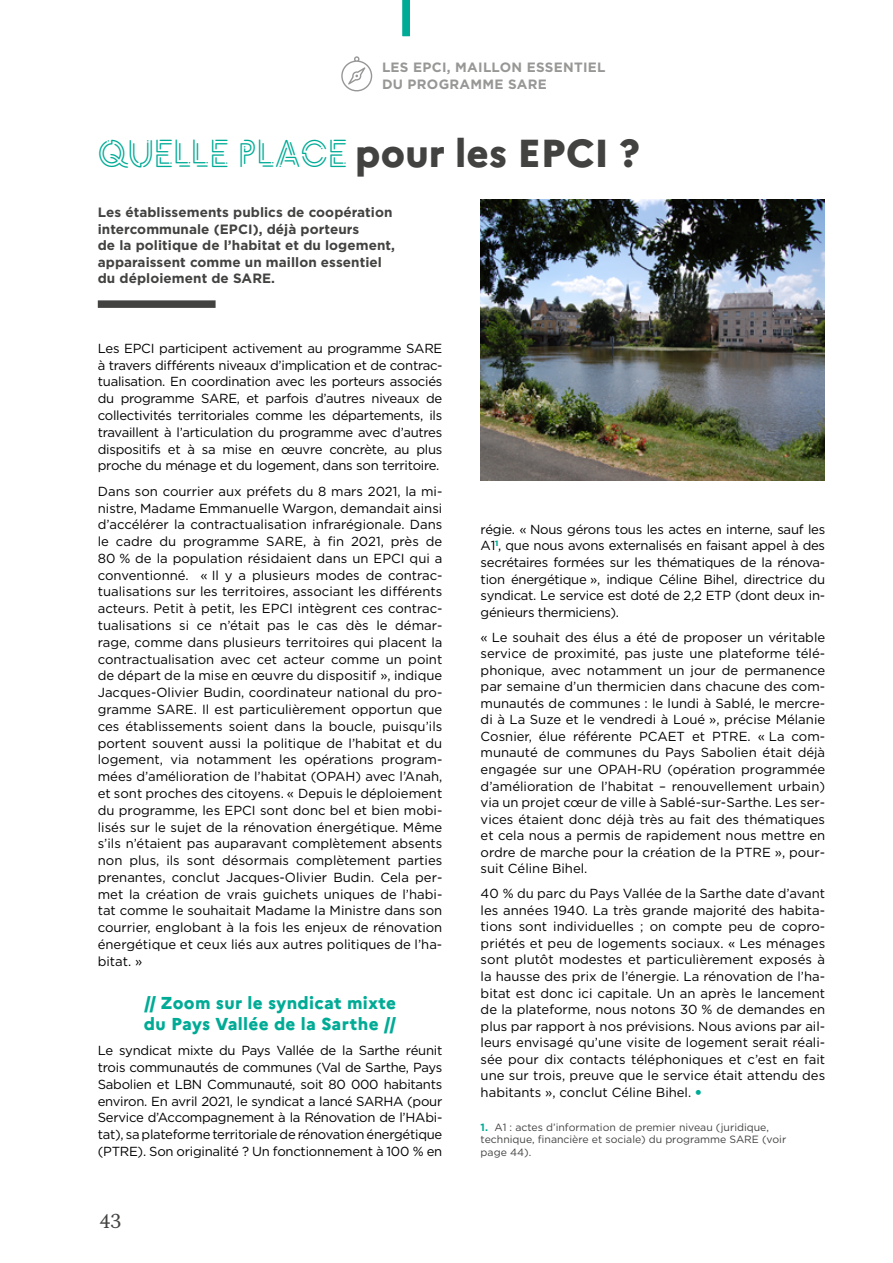
<style>
.page{position:relative;width:893px;height:1263px;background:#fff}
.page>*{position:absolute;margin:0;border:0;box-sizing:border-box;transform-origin:0 0}
.t1{font:800 39px "Marianne";color:#424241}
.t2{font:21px "Spectral";color:#424241}
.t3{font:800 17.25px/21.3px "Marianne";letter-spacing:.02em;color:#00ab96}
.t4{font:700 13.5px/16.5px "Gotham";letter-spacing:.005em;color:#424241}
.t5{font:700 13.5px/16.5px "Gotham";letter-spacing:.02em;color:#979796}
.t6{font:13.2px/16.8px "Gotham";letter-spacing:-.02em;color:#000;text-align:justify}
.t7{font:10.5px/12.6px "Gotham";color:#424241}
.s1{font-family:"Potra";font-weight:400;color:#00ab96}
.s2{font-weight:900;color:#00ab96}
.s3{font-weight:700;color:#00ab96}
</style>
<div class="page">
<div style="left:98px;top:300px;width:118px;height:8px;background:#424241"></div>
<svg style="left:341px;top:56px;width:31px;height:35px"></svg>
<div style="left:402px;top:0;width:8px;height:36px;background:#00ab96"></div>
<img style="left:480px;top:200px;width:345px;height:280px">
<p class="t5" style="left:382px;top:59px;width:225px">LES EPCI, MAILLON ESSENTIEL<br>DU PROGRAMME SARE</p>
<h1 class="t1" style="left:98px;top:129px;width:543px"><span class="s1">QUELLE PLACE</span> pour les EPCI ?</h1>
<p class="t4" style="left:98px;top:204px;width:299px">Les établissements publics de coopération intercommunale (EPCI), déjà porteurs<br>de la politique de l’habitat et du logement, apparaissent comme un maillon essentiel du déploiement de SARE.</p>
<p class="t6" style="left:98px;top:340px;width:346px">Les EPCI participent activement au programme SARE à travers différents niveaux d’implication et de contrac&shy;tualisation. En coordination avec les porteurs associés du programme SARE, et parfois d’autres niveaux de collectivités territoriales comme les départements, ils travaillent à l’articulation du programme avec d’autres dispositifs et à sa mise en œuvre concrète, au plus proche du ménage et du logement, dans son territoire.</p>
<p class="t6" style="left:98px;top:482px;width:346px">Dans son courrier aux préfets du 8 mars 2021, la mi&shy;nistre, Madame Emmanuelle Wargon, demandait ainsi d’accélérer la contractualisation infrarégionale. Dans le cadre du programme SARE, à fin 2021, près de 80 % de la population résidaient dans un EPCI qui a conventionné. « Il y a plusieurs modes de contrac&shy;tualisations sur les territoires, associant les différents acteurs. Petit à petit, les EPCI intègrent ces contrac&shy;tualisations si ce n’était pas le cas dès le démar&shy;rage, comme dans plusieurs territoires qui placent la contractualisation avec cet acteur comme un point de départ de la mise en œuvre du dispositif », indique Jacques-Olivier Budin, coordinateur national du pro&shy;gramme SARE. Il est particulièrement opportun que ces établissements soient dans la boucle, puisqu’ils portent souvent aussi la politique de l’habitat et du logement, via notamment les opérations program&shy;mées d’amélioration de l’habitat (OPAH) avec l’Anah, et sont proches des citoyens. « Depuis le déploiement du programme, les EPCI sont donc bel et bien mobi&shy;lisés sur le sujet de la rénovation énergétique. Même s’ils n’étaient pas auparavant complètement absents non plus, ils sont désormais complètement parties prenantes, conclut Jacques-Olivier Budin. Cela per&shy;met la création de vrais guichets uniques de l’habi&shy;tat comme le souhaitait Madame la Ministre dans son courrier, englobant à la fois les enjeux de rénovation énergétique et ceux liés aux autres politiques de l’ha&shy;bitat. »</p>
<h3 class="t3" style="left:144px;top:992px;width:254px">// Zoom sur le syndicat mixte du Pays Vallée de la Sarthe //</h3>
<p class="t6" style="left:98px;top:1042px;width:346px">Le syndicat mixte du Pays Vallée de la Sarthe réunit trois communautés de communes (Val de Sarthe, Pays Sabolien et LBN Communauté, soit 80 000 habitants environ. En avril 2021, le syndicat a lancé SARHA (pour Service d’Accompagnement à la Rénovation de l’HAbi&shy;tat), sa plateforme territoriale de rénovation énergétique (PTRE). Son originalité ? Un fonctionnement à 100 % en</p>
<h2 class="t2" style="left:100px;top:1205px;width:22px">43</h2>
<p class="t6" style="left:481px;top:521px;width:346px">régie. « Nous gérons tous les actes en interne, sauf les A1<sup>1</sup>, que nous avons externalisés en faisant appel à des secrétaires formées sur les thématiques de la rénova&shy;tion énergétique », indique Céline Bihel, directrice du syndicat. Le service est doté de 2,2 ETP (dont deux in&shy;génieurs thermiciens).</p>
<p class="t6" style="left:481px;top:628px;width:346px">« Le souhait des élus a été de proposer un véritable service de proximité, pas juste une plateforme télé&shy;phonique, avec notamment un jour de permanence par semaine d’un thermicien dans chacune des com&shy;munautés de communes : le lundi à Sablé, le mercre&shy;di à La Suze et le vendredi à Loué », précise Mélanie Cosnier, élue référente PCAET et PTRE. « La com&shy;munauté de communes du Pays Sabolien était déjà engagée sur une OPAH-RU (opération programmée d’amélioration de l’habitat – renouvellement urbain) via un projet cœur de ville à Sablé-sur-Sarthe. Les ser&shy;vices étaient donc déjà très au fait des thématiques et cela nous a permis de rapidement nous mettre en ordre de marche pour la création de la PTRE », pour&shy;suit Céline Bihel.</p>
<p class="t6" style="left:481px;top:885px;width:346px">40 % du parc du Pays Vallée de la Sarthe date d’avant les années 1940. La très grande majorité des habita&shy;tions sont individuelles ; on compte peu de copro&shy;priétés et peu de logements sociaux. « Les ménages sont plutôt modestes et particulièrement exposés à la hausse des prix de l’énergie. La rénovation de l’ha&shy;bitat est donc ici capitale. Un an après le lancement de la plateforme, nous notons 30 % de demandes en plus par rapport à nos prévisions. Nous avions par ail&shy;leurs envisagé qu’une visite de logement serait réali&shy;sée pour dix contacts téléphoniques et c’est en fait une sur trois, preuve que le service était attendu des habitants », conclut Céline Bihel. <span class="s2">•</span></p>
<p class="t7" style="left:481px;top:1120px;width:307px"><span class="s3">1.</span> A1 : actes d’information de premier niveau (juridique, technique, financière et sociale) du programme SARE (voir page 44).</p>
</div>
